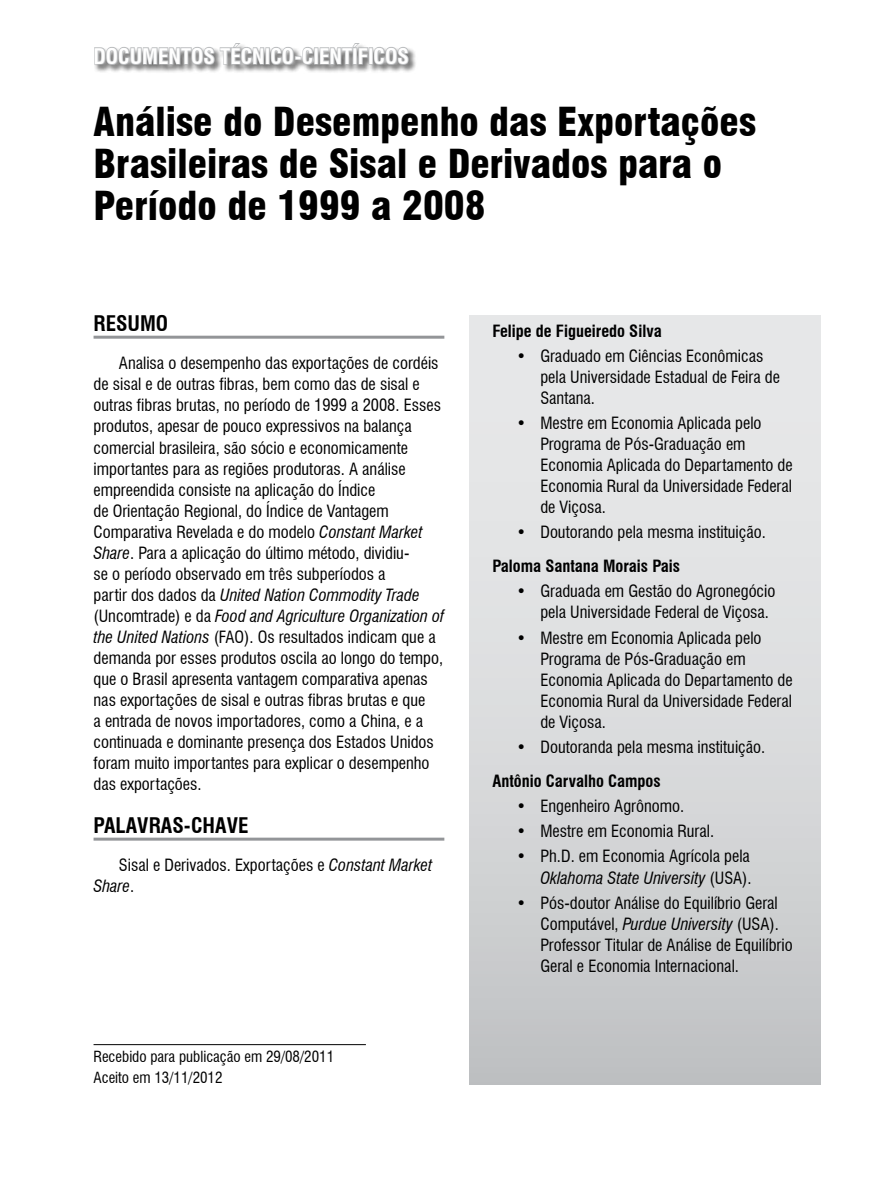
<style>
.page{position:relative;width:893px;height:1191px;background:#fff}
.page>*{position:absolute;margin:0;border:0;box-sizing:border-box;transform-origin:0 0}
.t1{font:900 condensed 39px/42px "Swiss 721 BT";color:#000}
.t2{font:700 condensed 21px "Swiss 721 BT";color:#fff}
.t3{font:700 condensed 21px "Swiss 721 BT";color:#000}
.t4{font:condensed 16.5px/21px "Swiss 721 BT";color:#000}
.t5{font:700 condensed 16.5px "Swiss 721 BT";color:#000}
.t6{font:condensed 15px/21px "Swiss 721 BT";color:#000}
.s1{font-style:italic}
</style>
<div class="page">
<div style="left:470px;top:315px;width:351px;height:769px;background:linear-gradient(to bottom,#edeeef,#c4c6c8)"></div>
<div style="left:94px;top:43px;width:324px;height:31px;background:#000;opacity:.6"></div>
<svg style="left:94px;top:43px;width:316px;height:25px"></svg>
<hr style="left:94px;top:336px;width:350px;height:3px;background:#939598">
<hr style="left:94px;top:837px;width:350px;height:3px;background:#939598">
<hr style="left:94px;top:1044px;width:272px;height:1px;background:#000">
<p class="t2" style="left:94px;top:44px;width:317px">Documentos Técnico-Científicos</p>
<h1 class="t1" style="left:94px;top:101px;width:664px">Análise do Desempenho das Exportações<br>Brasileiras de Sisal e Derivados para o<br>Período de 1999 a 2008</h1>
<p class="t3" style="left:94px;top:311px;width:76px">Resumo</p>
<p class="t4" style="left:94px;top:353px;width:352px;text-indent:25px">Analisa o desempenho das exportações de cordéis de sisal e de outras fibras, bem como das de sisal e outras fibras brutas, no período de 1999 a 2008. Esses produtos, apesar de pouco expressivos na balança comercial brasileira, são sócio e economicamente importantes para as regiões produtoras. A análise empreendida consiste na aplicação do Índice<br>de Orientação Regional, do Índice de Vantagem Comparativa Revelada e do modelo <span class="s1">Constant Market Share</span>. Para a aplicação do último método, dividiu-<br>se o período observado em três subperíodos a<br>partir dos dados da <span class="s1">United Nation Commodity Trade </span>(Uncomtrade) e da <span class="s1">Food and Agriculture Organization of the United Nations</span> (FAO). Os resultados indicam que a demanda por esses produtos oscila ao longo do tempo, que o Brasil apresenta vantagem comparativa apenas nas exportações de sisal e outras fibras brutas e que<br>a entrada de novos importadores, como a China, e a continuada e dominante presença dos Estados Unidos foram muito importantes para explicar o desempenho das exportações.</p>
<p class="t3" style="left:94px;top:813px;width:157px">Palavras-chave</p>
<p class="t4" style="left:94px;top:855px;width:340px;text-indent:25px">Sisal e Derivados. Exportações e <span class="s1">Constant Market<br>Share</span>.</p>
<p class="t6" style="left:94px;top:1046px;width:242px">Recebido para publicação em 29/08/2011<br>Aceito em 13/11/2012</p>
<p class="t5" style="left:492px;top:321px;width:171px">Felipe de Figueiredo Silva</p>
<p class="t4" style="left:540px;top:345px;width:241px;text-indent:-24px">• Graduado em Ciências Econômicas pela Universidade Estadual de Feira de<br>Santana.</p>
<p class="t4" style="left:540px;top:412px;width:254px;text-indent:-24px">• Mestre em Economia Aplicada pelo<br>Programa de Pós-Graduação em<br>Economia Aplicada do Departamento de<br>Economia Rural da Universidade Federal de Viçosa.</p>
<p class="t4" style="left:516px;top:522px;width:251px">• Doutorando pela mesma instituição.</p>
<p class="t5" style="left:492px;top:556px;width:189px">Paloma Santana Morais Pais</p>
<p class="t4" style="left:540px;top:581px;width:237px;text-indent:-24px">• Graduada em Gestão do Agronegócio pela Universidade Federal de Viçosa.</p>
<p class="t4" style="left:540px;top:627px;width:254px;text-indent:-24px">• Mestre em Economia Aplicada pelo<br>Programa de Pós-Graduação em<br>Economia Aplicada do Departamento de<br>Economia Rural da Universidade Federal de Viçosa.</p>
<p class="t4" style="left:516px;top:736px;width:250px">• Doutoranda pela mesma instituição.</p>
<p class="t5" style="left:492px;top:771px;width:170px">Antônio Carvalho Campos</p>
<p class="t4" style="left:516px;top:795px;width:169px">• Engenheiro Agrônomo.</p>
<p class="t4" style="left:516px;top:820px;width:199px">• Mestre em Economia Rural.</p>
<p class="t4" style="left:516px;top:846px;width:237px;text-align:right">• Ph.D. em Economia Agrícola pela<br><span class="s1">Oklahoma State University</span> (USA).</p>
<p class="t4" style="left:540px;top:892px;width:254px;text-indent:-24px">• Pós-doutor Análise do Equilíbrio Geral Computável, <span class="s1">Purdue University</span> (USA).<br>Professor Titular de Análise de Equilíbrio Geral e Economia Internacional.</p>
</div>
